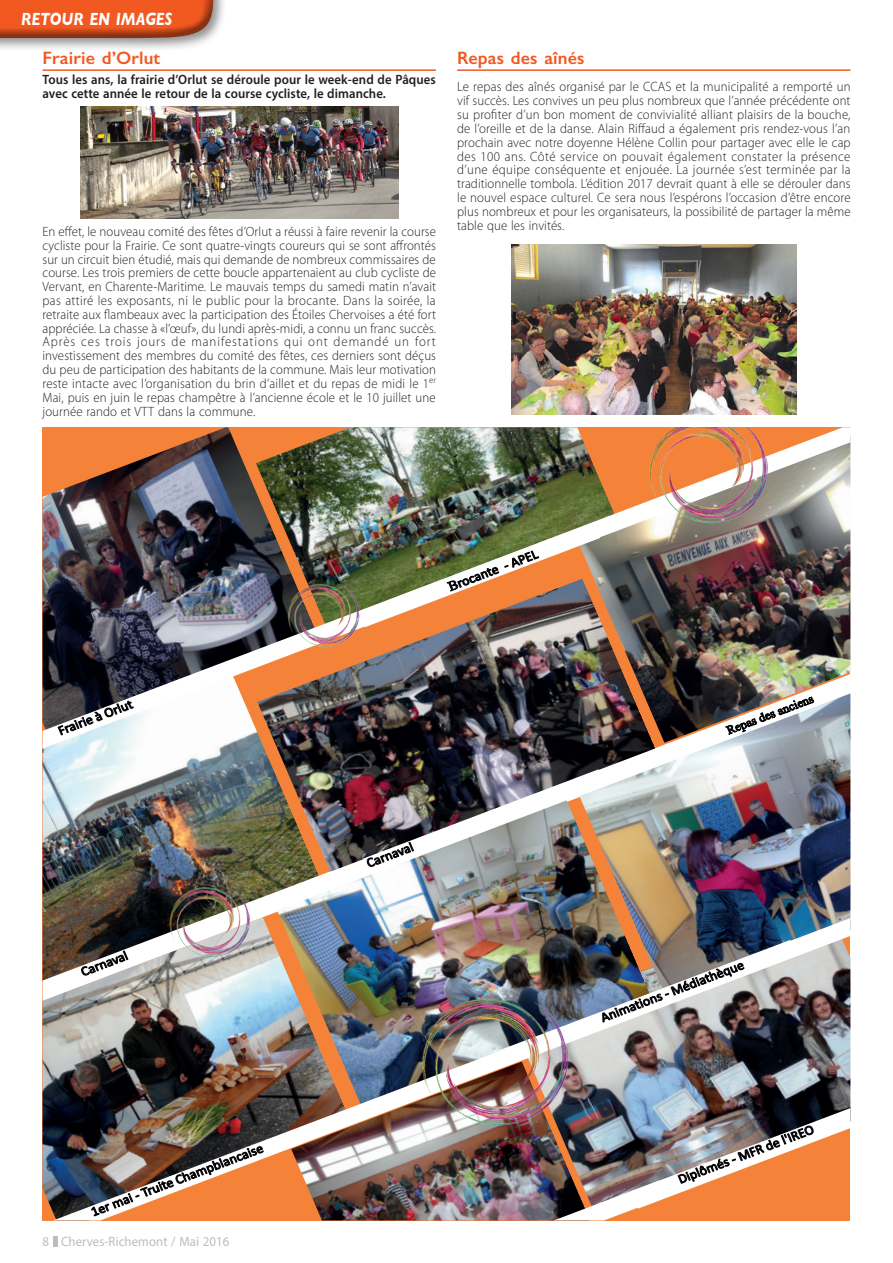
<style>
.page{position:relative;width:893px;height:1263px;background:#fff}
.page>*{position:absolute;margin:0;border:0;box-sizing:border-box;transform-origin:0 0}
.t1{font:600 18px "Gill Sans";letter-spacing:.01em;color:#f15921}
.t2{font:italic 700 18px "Gill Sans";letter-spacing:.005em;color:#fff;scale:.8 1}
.t3{font:300 13.5px/13.8px "Myriad Pro";letter-spacing:.005em;color:#231f20;text-align:justify;scale:.95 1}
.t4{font:600 13.5px/13.8px "Myriad Pro";letter-spacing:.005em;color:#231f20;scale:.95 1}
.t5{font:13.5px "Myriad Pro";letter-spacing:.005em;color:#bcbdc0;scale:.95 1}
</style>
<div class="page">
<div style="left:0;top:0;width:227px;height:51px;background:#231f20;opacity:.5"></div>
<div style="left:0;top:0;width:216px;height:39px;background:#231f20;opacity:.5"></div>
<hr style="left:53px;top:1236px;width:4px;height:11px;background:#bcbdc0">
<hr style="left:457px;top:69px;width:393px;height:2px;background:#f15921">
<hr style="left:43px;top:69px;width:393px;height:2px;background:#f15921">
<img style="left:43px;top:1001px;width:10px;height:219px">
<img style="left:43px;top:427px;width:807px;height:247px">
<img style="left:616px;top:427px;width:184px;height:107px">
<img style="left:269px;top:576px;width:89px;height:3px">
<img style="left:43px;top:674px;width:807px;height:327px">
<img style="left:147px;top:877px;width:124px;height:41px">
<img style="left:654px;top:768px;width:196px;height:150px">
<img style="left:257px;top:579px;width:398px;height:293px">
<img style="left:277px;top:800px;width:377px;height:118px">
<img style="left:53px;top:918px;width:797px;height:302px">
<svg style="left:91px;top:1146px;width:172px;height:70px"></svg>
<img style="left:500px;top:940px;width:297px;height:125px">
<img style="left:358px;top:523px;width:242px;height:104px">
<img style="left:644px;top:675px;width:206px;height:93px">
<img style="left:363px;top:769px;width:242px;height:105px">
<img style="left:291px;top:1061px;width:263px;height:159px">
<img style="left:382px;top:980px;width:226px;height:160px">
<img style="left:554px;top:1108px;width:296px;height:112px">
<img style="left:80px;top:106px;width:318px;height:112px">
<img style="left:512px;top:244px;width:284px;height:170px">
<h1 class="t2" style="left:21px;top:9px;width:190px">RETOUR EN IMAGES</h1>
<h1 class="t1" style="left:43px;top:47px;width:119px">Frairie d’Orlut</h1>
<p class="t4" style="left:43px;top:72px;width:416px">Tous les ans, la frairie d’Orlut se déroule pour le week-end de Pâques avec cette année le retour de la course cycliste, le dimanche.</p>
<p class="t3" style="left:43px;top:225px;width:416px">En effet, le nouveau comité des fêtes d’Orlut a réussi à faire revenir la course cycliste pour la Frairie. Ce sont quatre-vingts coureurs qui se sont affrontés sur un circuit bien étudié, mais qui demande de nombreux commissaires de course. Les trois premiers de cette boucle appartenaient au club cycliste de Vervant, en Charente-Maritime. Le mauvais temps du samedi matin n’avait pas attiré les exposants, ni le public pour la brocante. Dans la soirée, la retraite aux flambeaux avec la participation des Étoiles Chervoises a été fort appréciée. La chasse à «l’œuf», du lundi après-midi, a connu un franc succès.<br>Après ces trois jours de manifestations qui ont demandé un fort investissement des membres du comité des fêtes, ces derniers sont déçus du peu de participation des habitants de la commune. Mais leur motivation reste intacte avec l’organisation du brin d’aillet et du repas de midi le 1<sup>er </sup>Mai, puis en juin le repas champêtre à l’ancienne école et le 10 juillet une journée rando et VTT dans la commune.</p>
<h1 class="t1" style="left:457px;top:47px;width:129px">Repas des aînés</h1>
<p class="t3" style="left:457px;top:79px;width:416px">Le repas des aînés organisé par le CCAS et la municipalité a remporté un vif succès. Les convives un peu plus nombreux que l’année précédente ont su profiter d’un bon moment de convivialité alliant plaisirs de la bouche, de l’oreille et de la danse. Alain Riffaud a également pris rendez-vous l’an prochain avec notre doyenne Hélène Collin pour partager avec elle le cap des 100 ans. Côté service on pouvait également constater la présence d’une équipe conséquente et enjouée. La journée s’est terminée par la traditionnelle tombola. L’édition 2017 devrait quant à elle se dérouler dans le nouvel espace culturel. Ce sera nous l’espérons l’occasion d’être encore plus nombreux et pour les organisateurs, la possibilité de partager la même table que les invités.</p>
<p class="t5" style="left:43px;top:1233px;width:198px">8 Cherves-Richemont / Mai 2016</p>
</div>
